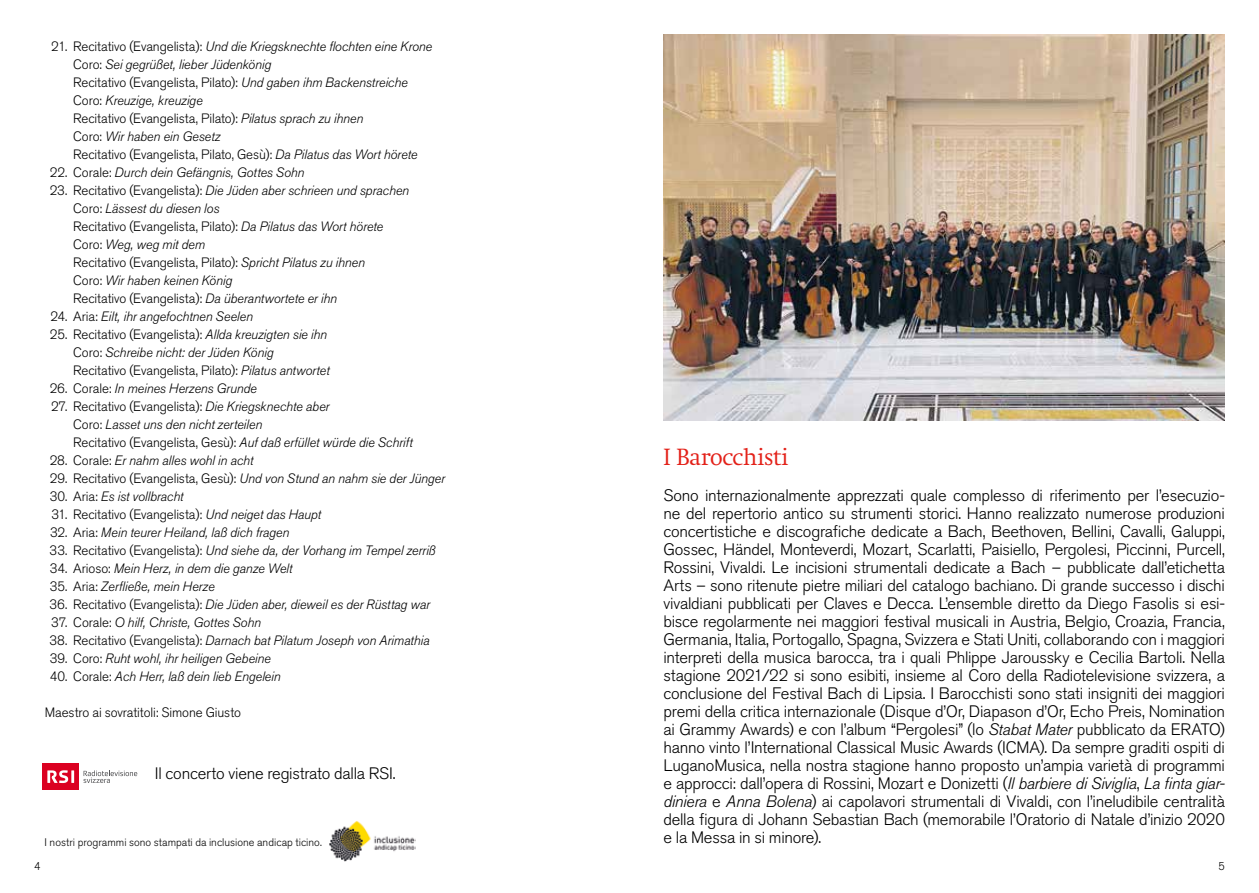
<style>
.page{position:relative;width:1259px;height:893px;background:#fff}
.page>*{position:absolute;margin:0;border:0;box-sizing:border-box;transform-origin:0 0}
.t1{font:300 24px "Swift Neue LT Pro";letter-spacing:-.015em;color:#e32119}
.t2{font:300 16.5px/18px "Akzidenz Grotesk Pro";letter-spacing:-.015em;color:#000;text-align:justify}
.t3{font:italic 300 13.5px/18px "Akzidenz Grotesk Pro";letter-spacing:-.005em;color:#000}
.t4{font:300 13.5px "Akzidenz Grotesk Pro";letter-spacing:-.005em;color:#000}
.t5{font:300 11.25px "Akzidenz Grotesk Pro";color:#000}
.t6{font:300 10.95px "Akzidenz Grotesk Pro";color:#000}
.s1{font-style:normal}
.s2{font-style:italic}
</style>
<div class="page">
<img style="left:329px;top:821px;width:87px;height:41px">
<img style="left:663px;top:34px;width:562px;height:386px">
<svg style="left:83px;top:770px;width:54px;height:13px"></svg>
<div style="left:43px;top:763px;width:36px;height:27px;background:#db0021"></div>
<svg style="left:47px;top:770px;width:27px;height:13px"></svg>
<p class="t3" style="left:73px;top:37px;width:360px;text-indent:-22px"><span class="s1">21. Recitativo (Evangelista):</span> Und die Kriegsknechte flochten eine Krone <span class="s1">Coro:</span> Sei gegrüßet, lieber Jüdenkönig<br><span class="s1">Recitativo (Evangelista, Pilato):</span> Und gaben ihm Backenstreiche <span class="s1">Coro:</span> Kreuzige, kreuzige<br><span class="s1">Recitativo (Evangelista, Pilato):</span> Pilatus sprach zu ihnen<br><span class="s1">Coro:</span> Wir haben ein Gesetz<br><span class="s1">Recitativo (Evangelista, Pilato, Gesù):</span> Da Pilatus das Wort hörete</p>
<p class="t3" style="left:50px;top:163px;width:256px"><span class="s1">22. Corale:</span> Durch dein Gefängnis, Gottes Sohn</p>
<p class="t3" style="left:73px;top:181px;width:337px;text-indent:-23px"><span class="s1">23. Recitativo (Evangelista):</span> Die Jüden aber schrieen und sprachen <span class="s1">Coro:</span> Lässest du diesen los<br><span class="s1">Recitativo (Evangelista, Pilato):</span> Da Pilatus das Wort hörete <span class="s1">Coro:</span> Weg, weg mit dem<br><span class="s1">Recitativo (Evangelista, Pilato):</span> Spricht Pilatus zu ihnen<br><span class="s1">Coro:</span> Wir haben keinen König<br><span class="s1">Recitativo (Evangelista):</span> Da überantwortete er ihn</p>
<p class="t3" style="left:50px;top:307px;width:204px"><span class="s1">24. Aria:</span> Eilt, ihr angefochtnen Seelen</p>
<p class="t3" style="left:73px;top:325px;width:258px;text-indent:-23px"><span class="s1">25. Recitativo (Evangelista):</span> Allda kreuzigten sie ihn<br><span class="s1">Coro:</span> Schreibe nicht: der Jüden König<br><span class="s1">Recitativo (Evangelista, Pilato):</span> Pilatus antwortet</p>
<p class="t3" style="left:50px;top:379px;width:209px"><span class="s1">26. Corale:</span> In meines Herzens Grunde</p>
<p class="t3" style="left:73px;top:397px;width:341px;text-indent:-22px"><span class="s1">27. Recitativo (Evangelista):</span> Die Kriegsknechte aber<br><span class="s1">Coro:</span> Lasset uns den nicht zerteilen<br><span class="s1">Recitativo (Evangelista, Gesù):</span> Auf daß erfüllet würde die Schrift</p>
<p class="t3" style="left:50px;top:451px;width:205px"><span class="s1">28. Corale:</span> Er nahm alles wohl in acht</p>
<p class="t4" style="left:50px;top:469px;width:397px">29. Recitativo (Evangelista, Gesù): <span class="s2">Und von Stund an nahm sie der Jünger</span></p>
<p class="t3" style="left:50px;top:487px;width:135px"><span class="s1">30. Aria:</span> Es ist vollbracht</p>
<p class="t4" style="left:51px;top:505px;width:271px">31. Recitativo (Evangelista): <span class="s2">Und neiget das Haupt</span></p>
<p class="t3" style="left:50px;top:523px;width:241px"><span class="s1">32. Aria:</span> Mein teurer Heiland, laß dich fragen</p>
<p class="t3" style="left:50px;top:541px;width:387px"><span class="s1">33. Recitativo (Evangelista):</span> Und siehe da, der Vorhang im Tempel zerriß</p>
<p class="t3" style="left:50px;top:559px;width:244px"><span class="s1">34. Arioso:</span> Mein Herz, in dem die ganze Welt</p>
<p class="t3" style="left:50px;top:577px;width:166px"><span class="s1">35. Aria:</span> Zerfließe, mein Herze</p>
<p class="t3" style="left:50px;top:595px;width:382px"><span class="s1">36. Recitativo (Evangelista):</span> Die Jüden aber, dieweil es der Rüsttag war</p>
<p class="t3" style="left:51px;top:613px;width:211px"><span class="s1">37. Corale:</span> O hilf, Christe, Gottes Sohn</p>
<p class="t3" style="left:50px;top:631px;width:381px"><span class="s1">38. Recitativo (Evangelista):</span> Darnach bat Pilatum Joseph von Arimathia</p>
<p class="t3" style="left:50px;top:649px;width:222px"><span class="s1">39. Coro:</span> Ruht wohl, ihr heiligen Gebeine</p>
<p class="t3" style="left:50px;top:667px;width:232px"><span class="s1">40. Corale:</span> Ach Herr, laß dein lieb Engelein</p>
<p class="t4" style="left:45px;top:703px;width:198px">Maestro ai sovratitoli: Simone Giusto</p>
<p class="t2" style="left:155px;top:764px;width:242px">Il concerto viene registrato dalla RSI.</p>
<p class="t6" style="left:45px;top:835px;width:279px">I nostri programmi sono stampati da inclusione andicap ticino.</p>
<h1 class="t1" style="left:663px;top:443px;width:126px">I Barocchisti</h1>
<p class="t2" style="left:663px;top:486px;width:563px">Sono internazionalmente apprezzati quale complesso di riferimento per l’esecuzio&shy;ne del repertorio antico su strumenti storici. Hanno realizzato numerose produzioni concertistiche e discografiche dedicate a Bach, Beethoven, Bellini, Cavalli, Galuppi, Gossec, Händel, Monteverdi, Mozart, Scarlatti, Paisiello, Pergolesi, Piccinni, Purcell, Rossini, Vivaldi. Le incisioni strumentali dedicate a Bach – pubblicate dall’etichetta Arts – sono ritenute pietre miliari del catalogo bachiano. Di grande successo i dischi vivaldiani pubblicati per Claves e Decca. L’ensemble diretto da Diego Fasolis si esi&shy;bisce regolarmente nei maggiori festival musicali in Austria, Belgio, Croazia, Francia, Germania, Italia, Portogallo, Spagna, Svizzera e Stati Uniti, collaborando con i maggiori interpreti della musica barocca, tra i quali Phlippe Jaroussky e Cecilia Bartoli. Nella stagione 2021/22 si sono esibiti, insieme al Coro della Radiotelevisione svizzera, a conclusione del Festival Bach di Lipsia. I Barocchisti sono stati insigniti dei maggiori premi della critica internazionale (Disque d’Or, Diapason d’Or, Echo Preis, Nomination ai Grammy Awards) e con l’album “Pergolesi” (lo <span class="s2">Stabat Mater</span> pubblicato da ERATO) hanno vinto l’International Classical Music Awards (ICMA). Da sempre graditi ospiti di LuganoMusica, nella nostra stagione hanno proposto un’ampia varietà di programmi e approcci: dall’opera di Rossini, Mozart e Donizetti (<span class="s2">Il barbiere di Siviglia</span>, <span class="s2">La finta giar&shy;diniera</span> e <span class="s2">Anna Bolena</span>) ai capolavori strumentali di Vivaldi, con l’ineludibile centralità della figura di Johann Sebastian Bach (memorabile l’Oratorio di Natale d’inizio 2020 e la Messa in si minore).</p>
<p class="t5" style="left:34px;top:859px;width:8px">4</p>
<p class="t5" style="left:1218px;top:859px;width:8px">5</p>
</div>
